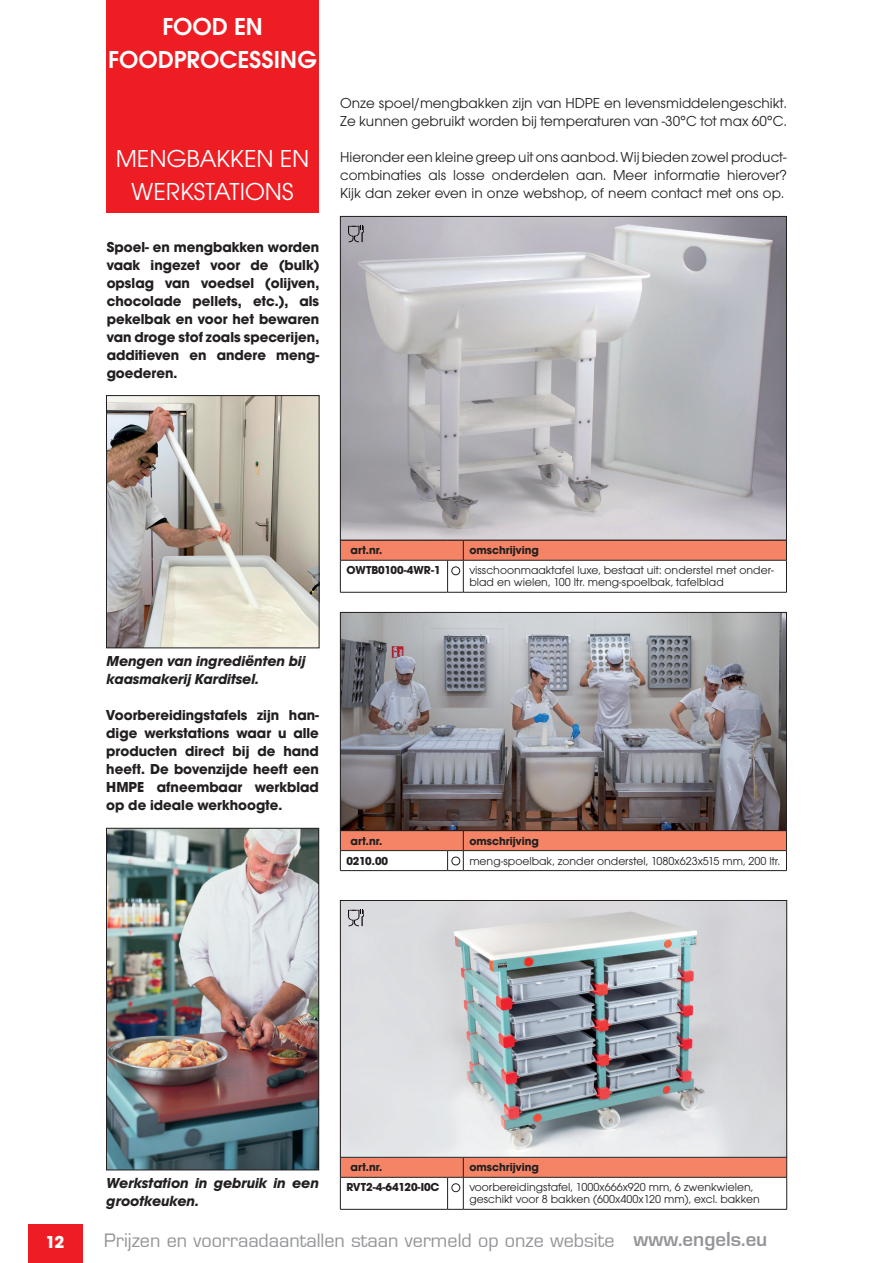
<style>
.page{position:relative;width:893px;height:1263px;background:#fff}
.page>*{position:absolute;margin:0;border:0;box-sizing:border-box;transform-origin:0 0}
.t1{font:25.5px/33px "Avant Garde Gothic Itc T";color:#fff;text-align:center}
.t2{font:600 25.5px/33px "Avant Garde Gothic Itc T";color:#fff;text-align:center}
.t3{font:18px "Eurostile";color:#939598}
.t4{font:700 18px "Avant Garde Gothic Itc T";color:#fff}
.t5{font:700 15px/18px "Avant Garde Gothic Itc T";color:#231f20;text-align:justify}
.t6{font:15px/18px "Avant Garde Gothic Itc T";color:#231f20}
.t7{font:italic 700 15px/18px "Avant Garde Gothic Itc T";color:#231f20}
.t8{font:12px/12px "Avant Garde Gothic Itc T";color:#231f20}
.t9{font:700 12px "Avant Garde Gothic Itc T";color:#231f20}
.s1{font-weight:700}
.s2{font-weight:700;font-size:21px}
</style>
<div class="page">
<div style="left:28px;top:1224px;width:54px;height:39px;background:#ee1d23"></div>
<div style="left:106px;top:0;width:213px;height:213px;background:#ee1d23"></div>
<img style="left:342px;top:218px;width:443px;height:320px">
<div style="left:340px;top:216px;width:447px;height:324px;border:1px solid #231f20"></div>
<svg style="left:340px;top:540px;width:447px;height:53px"></svg>
<hr style="left:463px;top:592px;width:324px;height:1px;background:#231f20">
<div style="left:452px;top:567px;width:8px;height:8px;border:1px solid #231f20;border-radius:50%"></div>
<svg style="left:340px;top:831px;width:447px;height:40px"></svg>
<hr style="left:463px;top:870px;width:324px;height:1px;background:#231f20">
<div style="left:452px;top:857px;width:8px;height:8px;border:1px solid #231f20;border-radius:50%"></div>
<img style="left:108px;top:830px;width:209px;height:338px">
<div style="left:106px;top:828px;width:213px;height:342px;border:1px solid #231f20"></div>
<img style="left:342px;top:614px;width:443px;height:215px">
<div style="left:340px;top:612px;width:447px;height:219px;border:1px solid #231f20"></div>
<img style="left:108px;top:397px;width:209px;height:249px">
<div style="left:106px;top:395px;width:213px;height:253px;border:1px solid #231f20"></div>
<svg style="left:340px;top:1157px;width:447px;height:53px"></svg>
<hr style="left:463px;top:1209px;width:324px;height:1px;background:#231f20">
<div style="left:452px;top:1183px;width:8px;height:9px;border:1px solid #231f20;border-radius:50%"></div>
<img style="left:342px;top:902px;width:443px;height:253px">
<div style="left:340px;top:900px;width:447px;height:257px;border:1px solid #231f20"></div>
<svg style="left:348px;top:226px;width:15px;height:16px"></svg>
<svg style="left:348px;top:910px;width:15px;height:16px"></svg>
<h1 class="t2" style="left:108px;top:10px;width:210px">FOOD EN<br>FOODPROCESSING</h1>
<h1 class="t1" style="left:116px;top:141px;width:195px">MENGBAKKEN EN<br>WERKSTATIONS</h1>
<p class="t5" style="left:107px;top:238px;width:214px">Spoel- en mengbakken worden vaak ingezet voor de (bulk) opslag van voedsel (olijven, chocolade pellets, etc.), als pekelbak en voor het bewaren van droge stof zoals specerijen, additieven en andere meng&shy;goederen.</p>
<p class="t6" style="left:340px;top:94px;width:448px">Onze spoel/mengbakken zijn van HDPE en levensmiddelengeschikt.<br>Ze kunnen gebruikt worden bij temperaturen van -30<span class="s1">°</span>C tot max 60<span class="s1">°</span>C.</p>
<p class="t6" style="left:340px;top:148px;width:448px;text-align:justify">Hieronder een kleine greep uit ons aanbod. Wij bieden zowel product&shy;combinaties als losse onderdelen aan. Meer informatie hierover?<br>Kijk dan zeker even in onze webshop, of neem contact met ons op.</p>
<p class="t7" style="left:106px;top:652px;width:201px">Mengen van ingrediënten bij kaasmakerij Karditsel.</p>
<p class="t5" style="left:106px;top:706px;width:214px">Voorbereidingstafels zijn han&shy;dige werkstations waar u alle producten direct bij de hand heeft. De bovenzijde heeft een HMPE afneembaar werkblad op de ideale werkhoogte.</p>
<p class="t9" style="left:351px;top:543px;width:33px">art.nr.</p>
<p class="t9" style="left:469px;top:543px;width:71px">omschrijving</p>
<p class="t9" style="left:346px;top:563px;width:96px">OWTB0100-4WR-1</p>
<p class="t8" style="left:469px;top:564px;width:306px">visschoonmaaktafel luxe, bestaat uit: onderstel met onder&shy;blad en wielen, 100 ltr. meng-spoelbak, tafelblad</p>
<p class="t9" style="left:351px;top:833px;width:33px">art.nr.</p>
<p class="t9" style="left:469px;top:833px;width:71px">omschrijving</p>
<p class="t9" style="left:346px;top:853px;width:43px">0210.00</p>
<p class="t8" style="left:469px;top:854px;width:312px">meng-spoelbak, zonder onderstel, 1080x623x515 mm, 200 ltr.</p>
<p class="t7" style="left:106px;top:1174px;width:214px">Werkstation in gebruik in een grootkeuken.</p>
<p class="t9" style="left:351px;top:1160px;width:33px">art.nr.</p>
<p class="t9" style="left:469px;top:1160px;width:71px">omschrijving</p>
<p class="t9" style="left:346px;top:1180px;width:95px">RVT2-4-64120-I0C</p>
<p class="t8" style="left:469px;top:1181px;width:292px">voorbereidingstafel, 1000x666x920 mm, 6 zwenkwielen, geschikt voor 8 bakken (600x400x120 mm), excl. bakken</p>
<p class="t4" style="left:46px;top:1231px;width:21px">12</p>
<p class="t3" style="left:104px;top:1230px;width:665px">Prijzen en voorraadaantallen staan vermeld op onze website <span class="s2">www.engels.eu</span></p>
</div>
